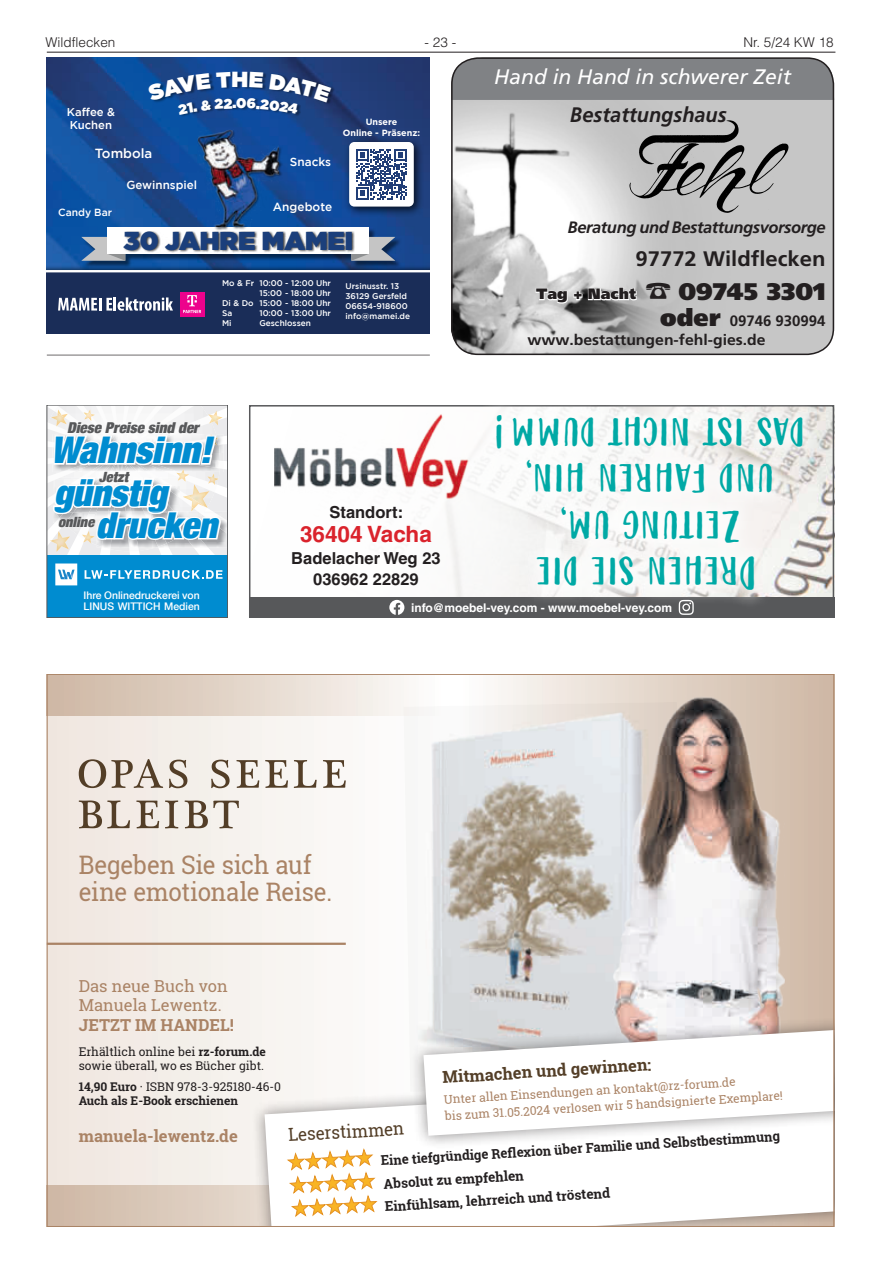
<style>
.page{position:relative;width:881px;height:1263px;background:#fff}
.page>*{position:absolute;margin:0;border:0;box-sizing:border-box;transform-origin:0 0}
.t1{font:40.5px/46.5px "Modern Love Caps";color:#00a9a5;text-align:center}
.t2{font:italic 900 condensed 36.75px "Helvetica Neue LT Com";color:#008cd0}
.t3{font:italic 900 condensed 36.3px "Helvetica Neue LT Com";color:#008cd0}
.t4{font:italic 900 condensed 35.55px "Helvetica Neue LT Com";color:#008cd0}
.t5{font:900 25.95px "Gotham";color:#1b3f7b}
.t6{font:25.5px/27px "Roboto Slab";letter-spacing:-.01em;color:#aa8365;scale:.94 1}
.t7{font:900 24px "Frutiger LT";color:#231f20}
.t8{font:700 22.5px "Helvetica LT";color:#da232c}
.t9{font:900 21.9px "Gotham";color:#fff}
.t10{font:italic 21px "Frutiger LT";color:#fff}
.t11{font:700 21px "Frutiger LT";color:#231f20;scale:1.05 1}
.t12{font:italic 700 21px "Frutiger LT";color:#231f20;scale:.95 1}
.t13{font:18px "Roboto Slab";color:#533e27;scale:.94 1}
.t14{font:700 16.5px/21px "Helvetica LT";color:#231f20;text-align:center}
.t15{font:700 16.5px "Roboto Slab";color:#aa8365}
.t16{font:italic 700 16.5px "Frutiger LT";letter-spacing:-.025em;color:#231f20}
.t17{font:16.5px/19.5px "Roboto Slab";color:#aa8365}
.t18{font:700 16.5px "Roboto Slab";color:#533e27}
.t19{font:700 15px/19.5px "Frutiger LT";color:#231f20}
.t20{font:italic 900 condensed 15px "Helvetica Neue LT Com";color:#57585a}
.t21{font:900 15px "Frutiger LT";color:#231f20}
.t22{font:italic 900 condensed 14.1px "Helvetica Neue LT Com";color:#57585a}
.t23{font:900 14.1px "Gotham";color:#fff}
.t24{font:700 13.5px/22.4px "Roboto Slab";color:#231f20}
.t25{font:300 13.5px "Helvetica LT";color:#231f20}
.t26{font:500 13.2px "Gotham";color:#fff}
.t27{font:12px/16.8px "Roboto Slab";color:#aa8365}
.t28{font:12px/14.4px "Roboto Slab";color:#231f20}
.t29{font:700 12px/14.4px "Roboto Slab";color:#231f20}
.t30{font:700 12px "Helvetica LT";color:#fff}
.t31{font:500 11.85px "Gotham";color:#fff}
.t32{font:500 11.55px "Gotham";color:#fff}
.t33{font:500 11.4px/13.6px "Gotham";color:#fff}
.t34{font:500 10.5px/11.2px "Helvetica Neue LT Com";color:#fff}
.t35{font:500 10.35px "Gotham";color:#fff}
.t36{font:700 9px/10.8px "Gotham";color:#fff;text-align:center}
.t37{font:500 8.25px/9.9px "Gotham";color:#fff}
.s1{font-weight:900;font-size:24px}
.s2{font-weight:700}
.s3{font-weight:400}
</style>
<div class="page">
<hr style="left:47px;top:52px;width:788px;height:1px;background:#231f20">
<div style="left:462px;top:674px;width:371px;height:553px;background:linear-gradient(to right,#fdfcfb,#cdb5a1)"></div>
<div style="left:47px;top:674px;width:393px;height:553px;background:linear-gradient(to right,#ceb7a3,#fdfbfa)"></div>
<svg style="left:49px;top:716px;width:354px;height:468px"></svg>
<img style="left:403px;top:702px;width:8px;height:361px">
<img style="left:411px;top:702px;width:12px;height:307px">
<svg style="left:79px;top:759px;width:108px;height:29px;background:#c2b7ac"></svg>
<svg style="left:211px;top:760px;width:134px;height:28px"></svg>
<svg style="left:79px;top:800px;width:160px;height:28px;background:#c2b8ad"></svg>
<hr style="left:47px;top:943px;width:298px;height:2px;background:#aa8365">
<div style="left:250px;top:1063px;width:583px;height:164px;background:#231f20;opacity:.5"></div>
<svg style="left:264px;top:1079px;width:567px;height:146px"></svg>
<svg style="left:287px;top:1149px;width:90px;height:68px"></svg>
<div style="left:409px;top:1009px;width:424px;height:140px;background:#231f20;opacity:.5"></div>
<svg style="left:423px;top:699px;width:408px;height:502px"></svg>
<img style="left:446px;top:408px;width:384px;height:189px">
<img style="left:274px;top:414px;width:198px;height:93px">
<div style="left:249px;top:597px;width:584px;height:21px;background:#57585a"></div>
<div style="left:476px;top:405px;width:346px;height:205px;background:#fff;opacity:.75"></div>
<svg style="left:678px;top:600px;width:15px;height:15px"></svg>
<svg style="left:389px;top:600px;width:15px;height:15px"></svg>
<img style="left:451px;top:100px;width:382px;height:255px">
<svg style="left:534px;top:280px;width:103px;height:29px"></svg>
<div style="left:451px;top:57px;width:382px;height:43px;background:#808285"></div>
<img style="left:627px;top:119px;width:162px;height:97px">
<div style="left:451px;top:57px;width:382px;height:298px;border:2px solid #231f20;border-radius:26px"></div>
<img style="left:47px;top:57px;width:382px;height:208px">
<div style="left:83px;top:228px;width:319px;height:40px;background:#000001;opacity:.51"></div>
<svg style="left:351px;top:237px;width:44px;height:24px"></svg>
<svg style="left:81px;top:237px;width:44px;height:24px"></svg>
<div style="left:108px;top:227px;width:261px;height:27px;background:#fff"></div>
<div style="left:123px;top:231px;width:231px;height:22px;background:#000001;opacity:.75"></div>
<div style="left:47px;top:265px;width:382px;height:69px;background:#000001;opacity:.53"></div>
<svg style="left:47px;top:270px;width:382px;height:64px;background:#2f3b65"></svg>
<div style="left:197px;top:130px;width:86px;height:100px;background:#000001;opacity:.7"></div>
<img style="left:197px;top:129px;width:82px;height:98px">
<div style="left:344px;top:137px;width:80px;height:80px;background:#000001;opacity:.75"></div>
<div style="left:349px;top:142px;width:64px;height:65px;background:#fff;border-radius:5px"></div>
<svg style="left:356px;top:149px;width:50px;height:51px"></svg>
<div style="left:179px;top:99px;width:122px;height:18px;background:#000001;opacity:.4"></div>
<div style="left:150px;top:72px;width:185px;height:33px;background:#000001;opacity:.4"></div>
<hr style="left:47px;top:355px;width:382px;height:1px;background:#231f20">
<div style="left:47px;top:555px;width:180px;height:63px;background:#008cd0"></div>
<svg style="left:49px;top:407px;width:176px;height:179px"></svg>
<div style="left:47px;top:405px;width:180px;height:213px;border:1px solid #57585a"></div>
<svg style="left:646px;top:283px;width:24px;height:16px"></svg>
<svg style="left:147px;top:72px;width:85px;height:43px;background:#0f4185"></svg>
<svg style="left:247px;top:72px;width:84px;height:42px;background:#173871"></svg>
<h3 class="t25" style="left:45px;top:34px;width:71px">Wildflecken</h3>
<h3 class="t25" style="left:424px;top:34px;width:33px">- 23 -</h3>
<h3 class="t25" style="left:743px;top:34px;width:92px">Nr. 5/24 KW 18</h3>
<h3 class="t33" style="left:67px;top:105px;width:50px">Kaffee &amp;<br>Kuchen</h3>
<h3 class="t26" style="left:95px;top:146px;width:59px">Tombola</h3>
<h3 class="t32" style="left:126px;top:179px;width:72px">Gewinnspiel</h3>
<h3 class="t9" style="left:231px;top:64px;width:18px">H</h3>
<h3 class="t23" style="left:232px;top:93px;width:16px">.0</h3>
<h3 class="t31" style="left:290px;top:155px;width:43px">Snacks</h3>
<p class="t35" style="left:58px;top:207px;width:55px">Candy Bar</p>
<h3 class="t31" style="left:273px;top:201px;width:61px">Angebote</h3>
<p class="t36" style="left:342px;top:116px;width:79px">Unsere<br>Online - Präsenz:</p>
<h3 class="t5" style="left:123px;top:222px;width:231px">30 JAHRE MAMEI</h3>
<p class="t37" style="left:259px;top:278px;width:73px;text-align:justify">10:00 - 12:00 Uhr 15:00 - 18:00 Uhr 15:00 - 18:00 Uhr 10:00 - 13:00 Uhr Geschlossen</p>
<p class="t37" style="left:222px;top:278px;width:34px">Mo &amp; Fr</p>
<p class="t37" style="left:222px;top:298px;width:33px">Di &amp; Do<br>Sa<br>Mi</p>
<p class="t37" style="left:345px;top:281px;width:66px">Ursinusstr. 13<br>36129 Gersfeld<br>06654-918600 info@mamei.de</p>
<h3 class="t10" style="left:494px;top:64px;width:298px">Hand in Hand in schwerer Zeit</h3>
<h3 class="t12" style="left:570px;top:102px;width:166px">Bestattungshaus</h3>
<h3 class="t16" style="left:567px;top:218px;width:259px">Beratung und Bestattungsvorsorge</h3>
<h3 class="t11" style="left:635px;top:246px;width:182px">97772 Wildflecken</h3>
<h3 class="t21" style="left:536px;top:285px;width:101px">Tag + Nacht</h3>
<h3 class="t7" style="left:678px;top:276px;width:149px">09745 3301</h3>
<h3 class="t19" style="left:527px;top:311px;width:300px;text-indent:133px"><span class="s1">oder</span> 09746 930994 www.bestattungen-fehl-gies.de</h3>
<h3 class="t20" style="left:67px;top:418px;width:133px">Diese Preise sind der</h3>
<h2 class="t2" style="left:51px;top:427px;width:162px">Wahnsinn!</h2>
<h3 class="t22" style="left:99px;top:468px;width:31px">Jetzt</h3>
<h3 class="t3" style="left:54px;top:470px;width:115px">günstig</h3>
<h3 class="t4" style="left:96px;top:503px;width:123px">drucken</h3>
<h3 class="t22" style="left:58px;top:513px;width:37px">online</h3>
<p class="t34" style="left:84px;top:589px;width:118px">Ihre Onlinedruckerei von<br>LINUS WITTICH Medien</p>
<h1 class="t1" style="left:805px;top:595px;width:319px;rotate:-180deg">Drehen sie die<br>Zeitung um,<br>und fahren hin,<br>das ist nicht dumm!</h1>
<h3 class="t14" style="left:329px;top:501px;width:75px">Standort:</h3>
<h3 class="t8" style="left:300px;top:520px;width:133px">36404 Vacha</h3>
<h3 class="t14" style="left:291px;top:548px;width:151px">Badelacher Weg 23<br>036962 22829</h3>
<h3 class="t30" style="left:411px;top:600px;width:262px">info@moebel-vey.com - www.moebel-vey.com</h3>
<h3 class="t6" style="left:79px;top:851px;width:271px">Begeben Sie sich auf eine emotionale Reise.</h3>
<h3 class="t17" style="left:79px;top:976px;width:150px">Das neue Buch von<br>Manuela Lewentz.</h3>
<h3 class="t15" style="left:79px;top:1013px;width:156px">JETZT IM HANDEL!</h3>
<h3 class="t28" style="left:79px;top:1044px;width:189px">Erhältlich online bei <span class="s2">rz-forum.de </span>sowie überall, wo es Bücher gibt.</h3>
<h3 class="t29" style="left:79px;top:1079px;width:204px">14,90 Euro <span class="s3">· ISBN 978-3-925180-46-0<br></span>Auch als E-Book erschienen</h3>
<h3 class="t15" style="left:79px;top:1124px;width:160px">manuela-lewentz.de</h3>
<h3 class="t13" style="left:287px;top:1122px;width:125px;rotate:-3deg">Leserstimmen</h3>
<h3 class="t18" style="left:441px;top:1065px;width:210px;rotate:-3deg">Mitmachen und gewinnen:</h3>
<h3 class="t27" style="left:443px;top:1092px;width:340px;rotate:-4deg">Unter allen Einsendungen an kontakt@rz-forum.de<br>bis zum 31.05.2024 verlosen wir 5 handsignierte Exemplare!</h3>
<h3 class="t24" style="left:380px;top:1151px;width:401px;rotate:-4deg">Eine tiefgründige Refl exion über Familie und Selbstbestimmung</h3>
<h3 class="t24" style="left:383px;top:1172px;width:227px;rotate:-3deg">Absolut zu empfehlen<br>Einfühlsam, lehrreich und tröstend</h3>
</div>
